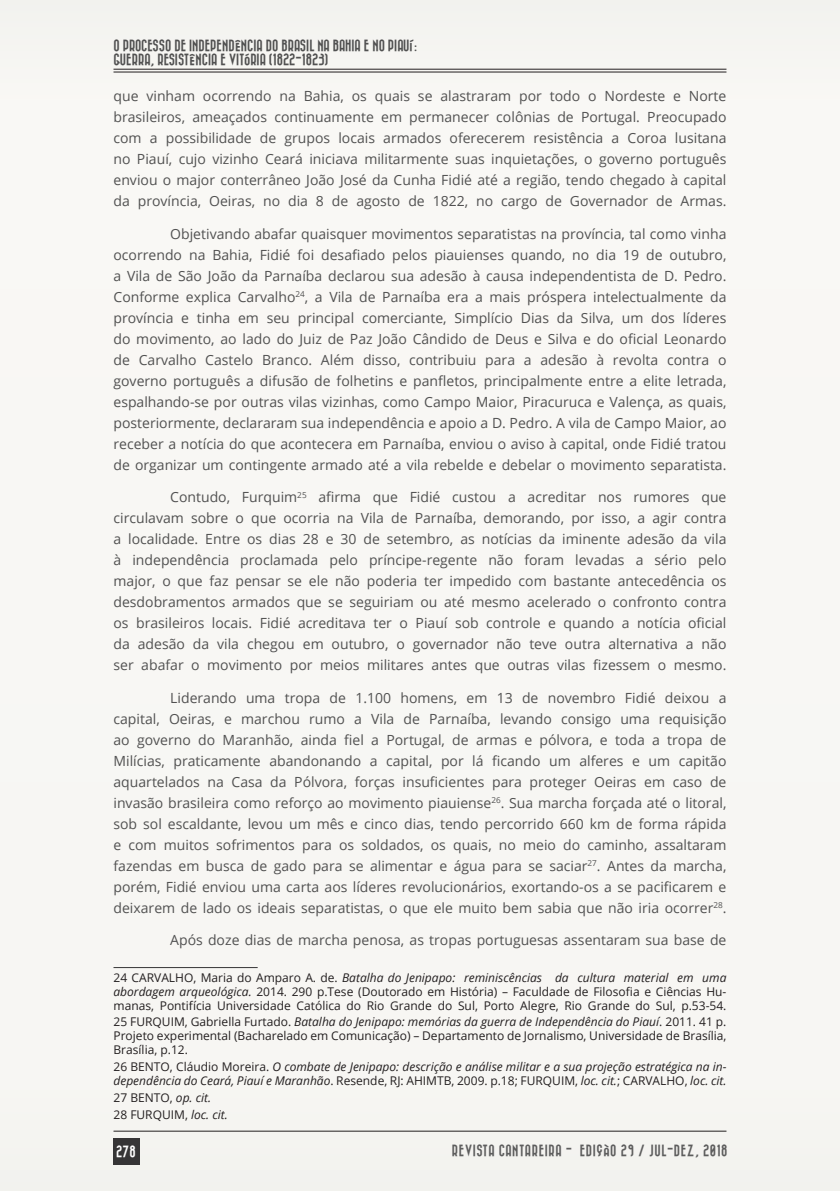
<style>
.page{position:relative;width:840px;height:1191px;background:#fff}
.page>*{position:absolute;margin:0;border:0;box-sizing:border-box;transform-origin:0 0}
.TEXTO{font:14px/21px "Open Sans";color:#515151;text-align:justify}
.t1{font:12px/14px "Open Sans";color:#231f20;text-align:justify}
.t2{font:italic 12px/14px "Open Sans";color:#231f20}
.t3{font:12px/14px "Bazar";color:#515151}
.t4{font:12px "Bazar";letter-spacing:.05em;color:#5d5d5d}
.t5{font:12px "Bazar";color:#fff}
.s1{font-style:italic}
.s2{font-style:normal}
</style>
<div class="page">
<div style="left:0;top:0;width:839px;height:1190px;background:#f8f7f4"></div>
<hr style="left:113px;top:69px;width:613px;height:1px;background:#231f20">
<hr style="left:113px;top:72px;width:613px;height:1px;background:#231f20">
<hr style="left:113px;top:1130px;width:613px;height:1px;background:#231f20">
<div style="left:113px;top:1138px;width:26px;height:27px;background:#363536"></div>
<hr style="left:113px;top:967px;width:144px;height:1px;background:#363536">
<p class="t3" style="left:113px;top:39px;width:305px">O PROCESSO DE INDEPENDÊNCIA DO BRASIL NA BAHIA E NO PIAUÍ:<br>GUERRA, RESISTÊNCIA E VITÓRIA (1822-1823)</p>
<p class="TEXTO" style="left:113px;top:85px;width:614px">que vinham ocorrendo na Bahia, os quais se alastraram por todo o Nordeste e Norte brasileiros, ameaçados continuamente em permanecer colônias de Portugal. Preocupado com a possibilidade de grupos locais armados oferecerem resistência a Coroa lusitana no Piauí, cujo vizinho Ceará iniciava militarmente suas inquietações, o governo português enviou o major conterrâneo João José da Cunha Fidié até a região, tendo chegado à capital da província, Oeiras, no dia 8 de agosto de 1822, no cargo de Governador de Armas.</p>
<p class="TEXTO" style="left:113px;top:223px;width:614px;text-indent:57px">Objetivando abafar quaisquer movimentos separatistas na província, tal como vinha ocorrendo na Bahia, Fidié foi desafiado pelos piauienses quando, no dia 19 de outubro, a Vila de São João da Parnaíba declarou sua adesão à causa independentista de D. Pedro.<br>Conforme explica Carvalho<sup>24</sup>, a Vila de Parnaíba era a mais próspera intelectualmente da província e tinha em seu principal comerciante, Simplício Dias da Silva, um dos líderes do movimento, ao lado do Juiz de Paz João Cândido de Deus e Silva e do oficial Leonardo de Carvalho Castelo Branco. Além disso, contribuiu para a adesão à revolta contra o governo português a difusão de folhetins e panfletos, principalmente entre a elite letrada, espalhando-se por outras vilas vizinhas, como Campo Maior, Piracuruca e Valença, as quais, posteriormente, declararam sua independência e apoio a D. Pedro. A vila de Campo Maior, ao receber a notícia do que acontecera em Parnaíba, enviou o aviso à capital, onde Fidié tratou de organizar um contingente armado até a vila rebelde e debelar o movimento separatista.</p>
<p class="TEXTO" style="left:113px;top:486px;width:614px;text-indent:57px">Contudo, Furquim<sup>25</sup> afirma que Fidié custou a acreditar nos rumores que circulavam sobre o que ocorria na Vila de Parnaíba, demorando, por isso, a agir contra a localidade. Entre os dias 28 e 30 de setembro, as notícias da iminente adesão da vila à independência proclamada pelo príncipe-regente não foram levadas a sério pelo major, o que faz pensar se ele não poderia ter impedido com bastante antecedência os desdobramentos armados que se seguiriam ou até mesmo acelerado o confronto contra os brasileiros locais. Fidié acreditava ter o Piauí sob controle e quando a notícia oficial da adesão da vila chegou em outubro, o governador não teve outra alternativa a não ser abafar o movimento por meios militares antes que outras vilas fizessem o mesmo.</p>
<p class="TEXTO" style="left:113px;top:686px;width:614px;text-indent:57px">Liderando uma tropa de 1.100 homens, em 13 de novembro Fidié deixou a capital, Oeiras, e marchou rumo a Vila de Parnaíba, levando consigo uma requisição ao governo do Maranhão, ainda fiel a Portugal, de armas e pólvora, e toda a tropa de Milícias, praticamente abandonando a capital, por lá ficando um alferes e um capitão aquartelados na Casa da Pólvora, forças insuficientes para proteger Oeiras em caso de invasão brasileira como reforço ao movimento piauiense<sup>26</sup>. Sua marcha forçada até o litoral, sob sol escaldante, levou um mês e cinco dias, tendo percorrido 660 km de forma rápida e com muitos sofrimentos para os soldados, os quais, no meio do caminho, assaltaram fazendas em busca de gado para se alimentar e água para se saciar<sup>27</sup>. Antes da marcha, porém, Fidié enviou uma carta aos líderes revolucionários, exortando-os a se pacificarem e deixarem de lado os ideais separatistas, o que ele muito bem sabia que não iria ocorrer<sup>28</sup>.</p>
<p class="TEXTO" style="left:170px;top:929px;width:557px">Após doze dias de marcha penosa, as tropas portuguesas assentaram sua base de</p>
<p class="t1" style="left:113px;top:970px;width:614px">24 CARVALHO, Maria do Amparo A. de. <span class="s1">Batalha do Jenipapo: reminiscências da cultura material em uma abordagem arqueológica.</span> 2014. 290 p.Tese (Doutorado em História) – Faculdade de Filosofia e Ciências Hu&shy;manas, Pontifícia Universidade Católica do Rio Grande do Sul, Porto Alegre, Rio Grande do Sul, p.53-54.</p>
<p class="t1" style="left:113px;top:1014px;width:614px">25 FURQUIM, Gabriella Furtado. <span class="s1">Batalha do Jenipapo: memórias da guerra de Independência do Piauí</span>. 2011. 41 p.<br>Projeto experimental (Bacharelado em Comunicação) – Departamento de Jornalismo, Universidade de Brasília, Brasília, p.12.</p>
<p class="t2" style="left:113px;top:1059px;width:614px"><span class="s2">26 BENTO, Cláudio Moreira.</span> O combate de Jenipapo: descrição e análise militar e a sua projeção estratégica na in&shy;dependência do Ceará, Piauí e Maranhão<span class="s2">. Resende, RJ: AHIMTB, 2009. p.18; FURQUIM,</span> loc. cit.<span class="s2">; CARVALHO,</span> loc. cit.</p>
<p class="t1" style="left:113px;top:1090px;width:99px">27 BENTO, <span class="s1">op. cit.</span></p>
<p class="t1" style="left:113px;top:1107px;width:116px">28 FURQUIM, <span class="s1">loc. cit.</span></p>
<p class="t5" style="left:116px;top:1145px;width:21px">278</p>
<p class="t4" style="left:451px;top:1143px;width:277px">REVISTA CANTAREIRA - EDIÇÃO 29 / JUL-DEZ, 2018</p>
</div>
